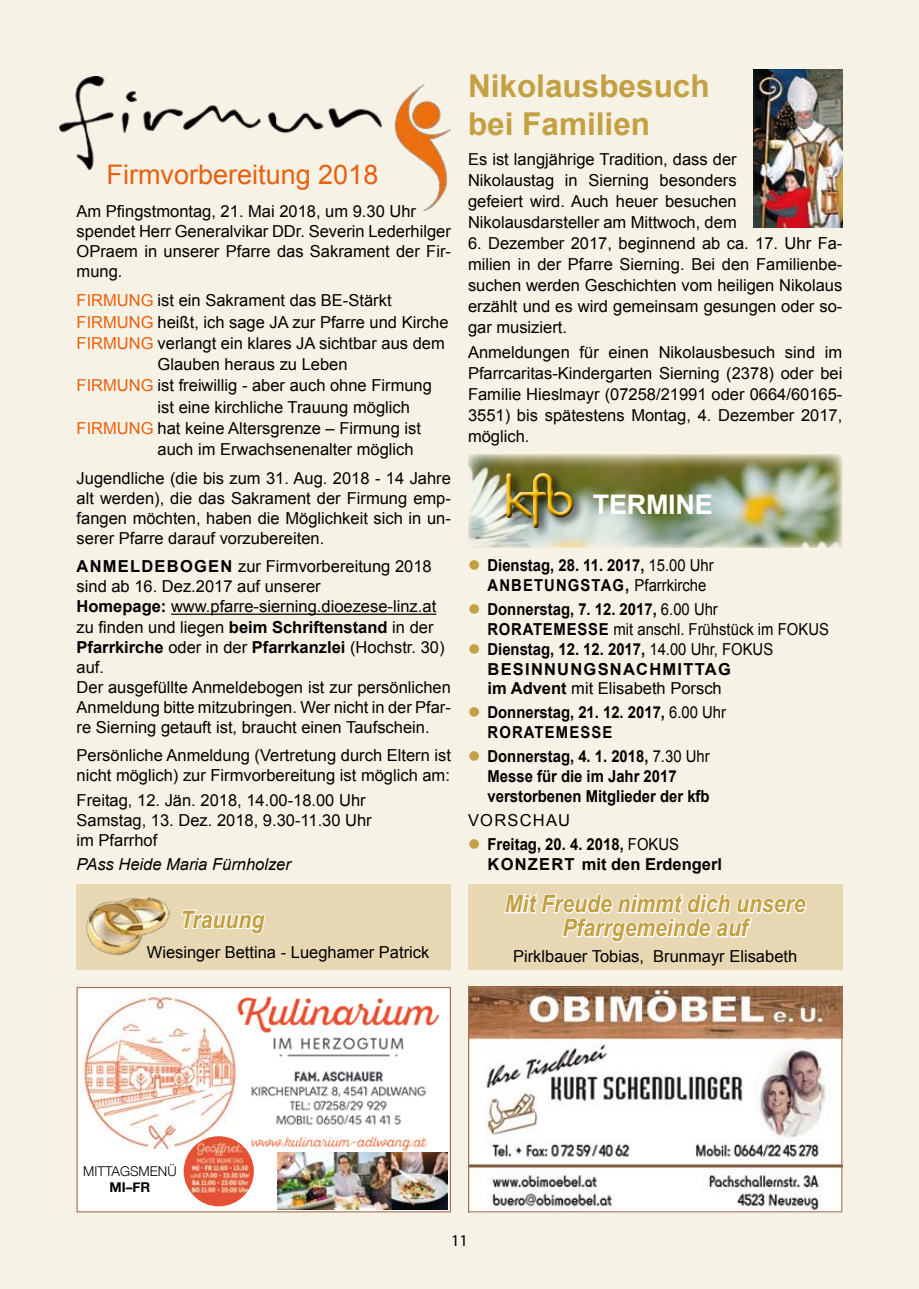
<style>
.page{position:relative;width:919px;height:1289px;background:#fff}
.page>*{position:absolute;margin:0;border:0;box-sizing:border-box;transform-origin:0 0}
.t1{font:700 31.5px/37.8px "Arial";color:#c3a042}
.t2{font:27px "Arial";color:#e9600f}
.t3{font:700 27px "Arial";letter-spacing:-.01em;color:#fff}
.t4{font:italic 700 24px/24px "Arial";color:#c3a042;text-align:center;scale:.88 1}
.t5{font:16.5px/20.1px "Arial";color:#000}
.t6{font:700 16.5px/19.8px "Arial";color:#000;scale:.9 1}
.t7{font:16.5px "Arial";color:#000;scale:.9 1}
.t8{font:italic 16.5px "Arial";color:#000}
.t9{font:700 16.5px "Arial";color:#000}
.t10{font:16.5px "Myriad Pro";color:#000}
.t11{font:300 13.5px "Helvetica Neue";color:#000}
.t12{font:700 13.5px "Helvetica Neue";color:#000}
.s1{color:#e9600f}
.s2{font-weight:700}
.s3{color:#c3a042}
.s4{font-weight:400}
</style>
<div class="page">
<div style="left:0;top:0;width:918px;height:1288px;background:#f7f2e6"></div>
<div style="left:77px;top:986px;width:374px;height:226px;background:#fff;border:1px solid #a17151"></div>
<img style="left:237px;top:996px;width:203px;height:156px">
<img style="left:81px;top:993px;width:156px;height:155px">
<img style="left:278px;top:1152px;width:170px;height:57px">
<img style="left:184px;top:1136px;width:70px;height:70px;border-radius:35px">
<img style="left:470px;top:988px;width:370px;height:222px">
<div style="left:468px;top:986px;width:374px;height:226px;border:1px solid #a17151"></div>
<div style="left:468px;top:884px;width:374px;height:85px;background:#e7d7b3"></div>
<svg style="left:504px;top:893px;width:303px;height:50px"></svg>
<div style="left:77px;top:884px;width:374px;height:85px;background:#e7d7b3"></div>
<img style="left:86px;top:897px;width:83px;height:57px">
<svg style="left:181px;top:909px;width:85px;height:25px"></svg>
<hr style="left:171px;top:613px;width:265px;height:2px;background:#000">
<img style="left:60px;top:77px;width:391px;height:134px">
<img style="left:468px;top:454px;width:374px;height:94px">
<div style="left:503px;top:469px;width:82px;height:70px;background:#000;opacity:.75"></div>
<div style="left:504px;top:469px;width:71px;height:60px;background:#6c6a21"></div>
<div style="left:504px;top:472px;width:72px;height:58px;background:#000;opacity:.75"></div>
<img style="left:753px;top:69px;width:89px;height:158px">
<h2 class="t2" style="left:107px;top:159px;width:273px">Firmvorbereitung 2018</h2>
<p class="t5" style="left:77px;top:201px;width:376px">Am Pfingstmontag, 21. Mai 2018, um 9.30 Uhr spendet Herr Generalvikar DDr. Severin Lederhilger OPraem in unserer Pfarre das Sakrament der Fir&shy;mung.</p>
<p class="t5" style="left:77px;top:290px;width:316px"><span class="s1">FIRMUNG</span> ist ein Sakrament das BE-Stärkt</p>
<p class="t5" style="left:77px;top:312px;width:373px"><span class="s1">FIRMUNG</span> heißt, ich sage JA zur Pfarre und Kirche</p>
<p class="t5" style="left:77px;top:333px;width:370px"><span class="s1">FIRMUNG</span> verlangt ein klares JA sichtbar aus dem</p>
<p class="t5" style="left:158px;top:354px;width:191px">Glauben heraus zu Leben</p>
<p class="t5" style="left:77px;top:375px;width:357px"><span class="s1">FIRMUNG</span> ist freiwillig - aber auch ohne Firmung</p>
<p class="t5" style="left:158px;top:397px;width:254px">ist eine kirchliche Trauung möglich</p>
<p class="t5" style="left:77px;top:418px;width:346px"><span class="s1">FIRMUNG</span> hat keine Altersgrenze – Firmung ist</p>
<p class="t5" style="left:158px;top:439px;width:257px">auch im Erwachsenenalter möglich</p>
<p class="t5" style="left:77px;top:468px;width:376px;text-align:justify">Jugendliche (die bis zum 31. Aug. 2018 - 14 Jahre alt werden), die das Sakrament der Firmung emp&shy;fangen möchten, haben die Möglichkeit sich in un&shy;serer Pfarre darauf vorzubereiten.</p>
<p class="t5" style="left:77px;top:556px;width:376px"><span class="s2">ANMELDEBOGEN</span> zur Firmvorbereitung 2018 sind ab 16. Dez.2017 auf unserer<br><span class="s2">Homepage:</span> www.pfarre-sierning.dioezese-linz.at zu finden und liegen <span class="s2">beim Schriftenstand</span> in der <span class="s2">Pfarrkirche</span> oder in der <span class="s2">Pfarrkanzlei</span> (Hochstr. 30) auf.<br>Der ausgefüllte Anmeldebogen ist zur persönlichen Anmeldung bitte mitzubringen. Wer nicht in der Pfar&shy;re Sierning getauft ist, braucht einen Taufschein.</p>
<p class="t5" style="left:77px;top:745px;width:376px">Persönliche Anmeldung (Vertretung durch Eltern ist nicht möglich) zur Firmvorbereitung ist möglich am:</p>
<p class="t5" style="left:77px;top:789px;width:297px">Freitag, 12. Jän. 2018, 14.00-18.00 Uhr<br>Samstag, 13. Dez. 2018, 9.30-11.30 Uhr im Pfarrhof</p>
<p class="t8" style="left:77px;top:855px;width:216px">PAss Heide Maria Fürnholzer</p>
<h3 class="t4" style="left:180px;top:907px;width:97px">Trauung</h3>
<p class="t5" style="left:147px;top:942px;width:284px">Wiesinger Bettina - Lueghamer Patrick</p>
<h1 class="t1" style="left:468px;top:67px;width:243px">Nikolausbesuch bei Familien</h1>
<p class="t5" style="left:468px;top:148px;width:270px;line-height:21px;text-align:justify">Es ist langjährige Tradition, dass der Nikolaustag in Sierning besonders gefeiert wird. Auch heuer besuchen Nikolausdarsteller am Mittwoch, dem</p>
<p class="t5" style="left:468px;top:232px;width:376px;line-height:21px;text-align:justify">6. Dezember 2017, beginnend ab ca. 17. Uhr Fa&shy;milien in der Pfarre Sierning. Bei den Familienbe&shy;suchen werden Geschichten vom heiligen Nikolaus erzählt und es wird gemeinsam gesungen oder so&shy;gar musiziert.</p>
<p class="t5" style="left:468px;top:342px;width:376px;line-height:21px;text-align:justify">Anmeldungen für einen Nikolausbesuch sind im Pfarrcaritas-Kindergarten Sierning (2378) oder bei Familie Hieslmayr (07258/21991 oder 0664/60165- 3551) bis spätestens Montag, 4. Dezember 2017, möglich.</p>
<h2 class="t3" style="left:592px;top:489px;width:121px">TERMINE</h2>
<p class="t6" style="left:487px;top:555px;width:253px;text-indent:-20px"><span class="s3">●</span> Dienstag, 28. 11. 2017, <span class="s4">15.00 Uhr<br></span>Anbetungstag</p>
<p class="t7" style="left:625px;top:576px;width:92px"><span class="s2">,</span> Pfarrkirche</p>
<p class="t6" style="left:487px;top:599px;width:257px;text-indent:-20px"><span class="s3">●</span> Donnerstag, 7. 12. 2017, <span class="s4">6.00 Uhr<br></span>Roratemesse</p>
<p class="t7" style="left:613px;top:620px;width:241px">mit anschl. Frühstück im FOKUS</p>
<p class="t6" style="left:487px;top:639px;width:319px;text-indent:-20px"><span class="s3">●</span> Dienstag, 12. 12. 2017, <span class="s4">14.00 Uhr, FOKUS<br></span>Besinnungsnachmittag<br>im Advent <span class="s4">mit Elisabeth Porsch</span></p>
<p class="t6" style="left:487px;top:702px;width:267px;text-indent:-20px"><span class="s3">●</span> Donnerstag, 21. 12. 2017, <span class="s4">6.00 Uhr<br></span>Roratemesse</p>
<p class="t6" style="left:487px;top:746px;width:248px;text-indent:-20px"><span class="s3">●</span> Donnerstag, 4. 1. 2018, <span class="s4">7.30 Uhr<br></span>Messe für die im Jahr 2017 verstorbenen Mitglieder der kfb</p>
<p class="t5" style="left:468px;top:810px;width:26px">Vorschau</p>
<p class="t6" style="left:487px;top:834px;width:214px;text-indent:-20px"><span class="s3">●</span> Freitag, 20. 4. 2018, <span class="s4">FOKUS<br></span>Konzert</p>
<p class="t9" style="left:581px;top:854px;width:142px">mit den Erdengerl</p>
<h3 class="t4" style="left:505px;top:891px;width:343px">Mit Freude nimmt dich unsere<br>Pfarrgemeinde auf</h3>
<p class="t5" style="left:513px;top:946px;width:285px">Pirklbauer Tobias, Brunmayr Elisabeth</p>
<p class="t11" style="left:83px;top:1162px;width:24px">MITTAGSME</p>
<p class="t11" style="left:158px;top:1162px;width:20px">NÜ</p>
<p class="t12" style="left:109px;top:1178px;width:42px">MI–FR</p>
<p class="t10" style="left:451px;top:1230px;width:18px">11</p>
</div>
